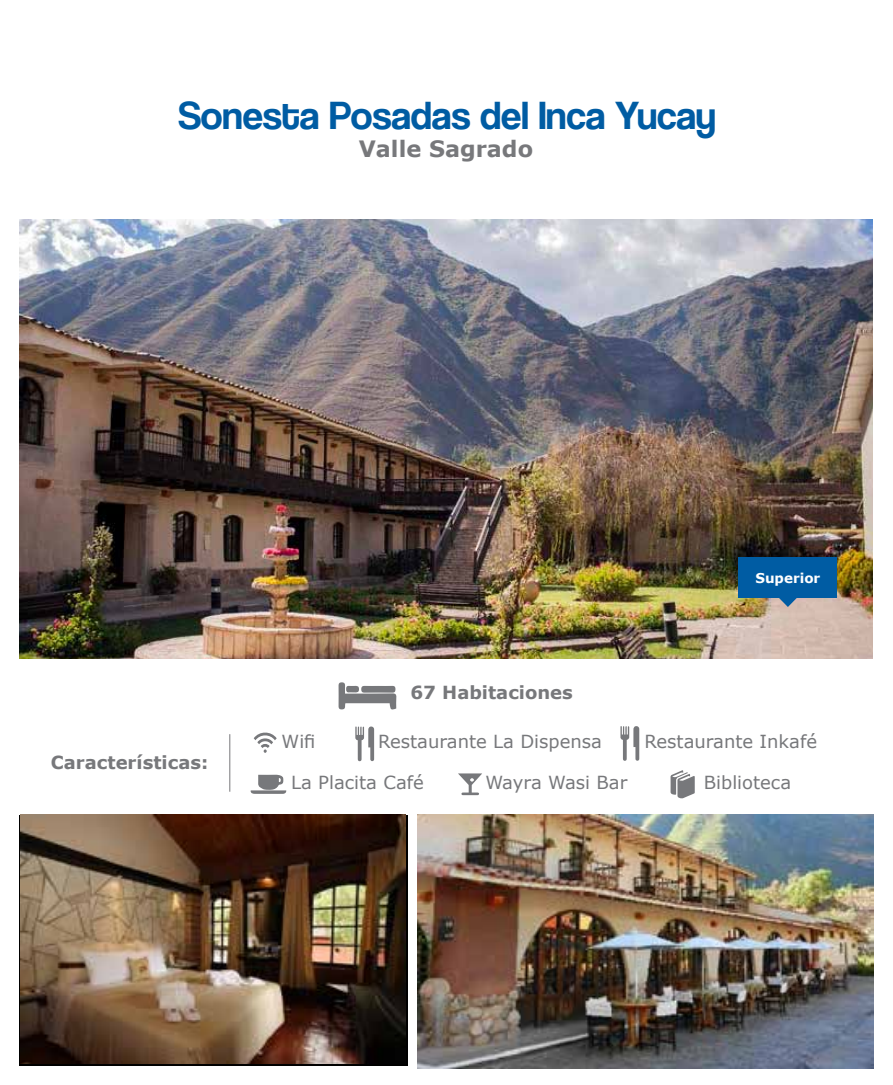
<style>
.page{position:relative;width:893px;height:1085px;background:#fff}
.page>*{position:absolute;margin:0;border:0;box-sizing:border-box;transform-origin:0 0}
.t1{font:40.5px "Coolvetica Rg";color:#005ca3}
.t2{font:700 22.5px "Verdana";color:#77787b}
.t3{font:18px "Verdana";color:#77787b}
.t4{font:700 18px "Verdana";color:#77787b}
.t5{font:700 13.5px "Verdana";color:#fff}
</style>
<div class="page">
<img style="left:19px;top:219px;width:853px;height:440px">
<img style="left:20px;top:814px;width:385px;height:249px">
<img style="left:417px;top:814px;width:457px;height:254px">
<svg style="left:339px;top:682px;width:57px;height:28px"></svg>
<svg style="left:620px;top:726px;width:19px;height:34px"></svg>
<svg style="left:355px;top:726px;width:19px;height:35px"></svg>
<svg style="left:254px;top:730px;width:23px;height:10px"></svg>
<svg style="left:257px;top:737px;width:16px;height:15px"></svg>
<svg style="left:458px;top:773px;width:24px;height:22px"></svg>
<svg style="left:670px;top:770px;width:25px;height:28px"></svg>
<svg style="left:251px;top:774px;width:36px;height:19px"></svg>
<hr style="left:229px;top:734px;width:1px;height:57px;background:#77787b">
<div style="left:739px;top:557px;width:98px;height:40px;background:#005ca3"></div>
<svg style="left:776px;top:597px;width:24px;height:10px"></svg>
<h1 class="t1" style="left:178px;top:91px;width:539px">Sonesta Posadas del Inca Yucay</h1>
<p class="t2" style="left:359px;top:133px;width:176px">Valle Sagrado</p>
<p class="t4" style="left:410px;top:679px;width:164px">67 Habitaciones</p>
<p class="t5" style="left:755px;top:568px;width:66px">Superior</p>
<p class="t4" style="left:51px;top:749px;width:159px">Características:</p>
<p class="t3" style="left:644px;top:728px;width:174px">Restaurante Inkafé</p>
<p class="t3" style="left:282px;top:728px;width:35px">Wifi</p>
<p class="t3" style="left:378px;top:728px;width:226px">Restaurante La Dispensa</p>
<p class="t3" style="left:291px;top:769px;width:134px">La Placita Café</p>
<p class="t3" style="left:485px;top:769px;width:143px">Wayra Wasi Bar</p>
<p class="t3" style="left:704px;top:769px;width:89px">Biblioteca</p>
</div>
